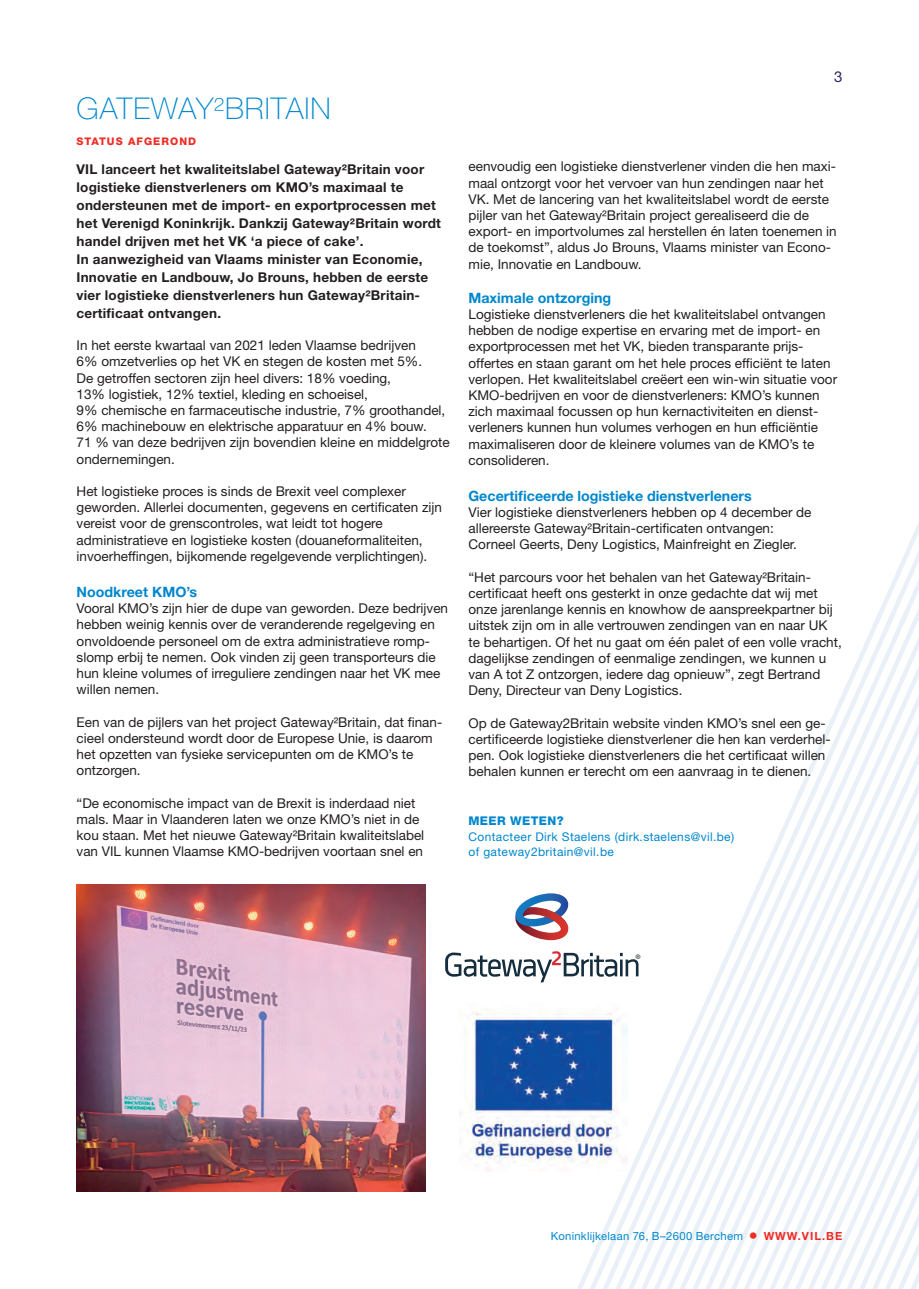
<style>
.page{position:relative;width:919px;height:1289px;background:#fff}
.page>*{position:absolute;margin:0;border:0;box-sizing:border-box;transform-origin:0 0}
.t1{font:100 30px "Helvetica Neue LT Std";letter-spacing:.03em;color:#0087cd}
.t2{font:15px "Helvetica Neue LT Std";color:#2d2961}
.t3{font:700 14.25px "Helvetica Neue LT Std";color:#0087cd}
.t4{font:13.95px "Myriad Pro";color:#363b3d}
.t5{font:13.5px/16.2px "Helvetica Neue LT Std";color:#231f20}
.t6{font:700 13.5px/18px "Helvetica Neue LT Std";letter-spacing:.015em;color:#231f20}
.t7{font:12px/15.8px "Helvetica Neue LT Std";letter-spacing:.03em;color:#0087cd}
.t8{font:800 12px "Helvetica Neue LT Std";letter-spacing:.03em;color:#0087cd}
.t9{font:11.25px "Helvetica Neue LT Std";letter-spacing:.025em;color:#0087cd}
.t10{font:800 10.5px "Helvetica Neue LT Std";letter-spacing:.1em;color:#ee2d25}
.s1{font-size:18px;color:#ee2d25}
.s2{font-weight:700;color:#ee2d25}
</style>
<div class="page">
<img style="left:77px;top:884px;width:348px;height:307px">
<svg style="left:445px;top:524px;width:473px;height:764px"></svg>
<img style="left:460px;top:1003px;width:167px;height:168px">
<h1 class="t1" style="left:77px;top:91px;width:256px">GATEWAY²BRITAIN</h1>
<p class="t10" style="left:77px;top:135px;width:121px">STATUS AFGEROND</p>
<p class="t6" style="left:77px;top:159px;width:366px">VIL lanceert het kwaliteitslabel Gateway²Britain voor logistieke dienstverleners om KMO’s maximaal te ondersteunen met de import- en exportprocessen met het Verenigd Koninkrijk. Dankzij Gateway²Britain wordt handel drijven met het VK ‘a piece of cake’.<br>In aanwezigheid van Vlaams minister van Economie, Innovatie en Landbouw, Jo Brouns, hebben de eerste vier logistieke dienstverleners hun Gateway²Britain&shy;certificaat ontvangen.</p>
<p class="t5" style="left:77px;top:337px;width:374px">In het eerste kwartaal van 2021 leden Vlaamse bedrijven<br>6% omzetverlies op het VK en stegen de kosten met 5%.<br>De getroffen sectoren zijn heel divers: 18% voeding,<br>13% logistiek, 12% textiel, kleding en schoeisel,<br>9% chemische en farmaceutische industrie, 7% groothandel, 6% machinebouw en elektrische apparatuur en 4% bouw.<br>71 % van deze bedrijven zijn bovendien kleine en middelgrote ondernemingen.</p>
<p class="t5" style="left:77px;top:483px;width:367px">Het logistieke proces is sinds de Brexit veel complexer geworden. Allerlei documenten, gegevens en certificaten zijn vereist voor de grenscontroles, wat leidt tot hogere administratieve en logistieke kosten (douaneformaliteiten, invoerheffingen, bijkomende regelgevende verplichtingen).</p>
<p class="t3" style="left:77px;top:583px;width:122px">Noodkreet KMO’s</p>
<p class="t5" style="left:77px;top:600px;width:373px">Vooral KMO’s zijn hier de dupe van geworden. Deze bedrijven hebben weinig kennis over de veranderende regelgeving en onvoldoende personeel om de extra administratieve romp&shy;slomp erbij te nemen. Ook vinden zij geen transporteurs die hun kleine volumes of irreguliere zendingen naar het VK mee willen nemen.</p>
<p class="t5" style="left:77px;top:713px;width:367px">Een van de pijlers van het project Gateway²Britain, dat finan&shy;cieel ondersteund wordt door de Europese Unie, is daarom het opzetten van fysieke servicepunten om de KMO’s te ontzorgen.</p>
<p class="t5" style="left:77px;top:794px;width:349px">“De economische impact van de Brexit is inderdaad niet mals. Maar in Vlaanderen laten we onze KMO’s niet in de kou staan. Met het nieuwe Gateway²Britain kwaliteitslabel van VIL kunnen Vlaamse KMO-bedrijven voortaan snel en</p>
<p class="t2" style="left:834px;top:68px;width:10px">3</p>
<p class="t5" style="left:468px;top:158px;width:370px">eenvoudig een logistieke dienstverlener vinden die hen maxi&shy;maal ontzorgt voor het vervoer van hun zendingen naar het VK. Met de lancering van het kwaliteitslabel wordt de eerste pijler van het Gateway²Britain project gerealiseerd die de export- en importvolumes zal herstellen én laten toenemen in de toekomst”, aldus Jo Brouns, Vlaams minister van Econo&shy;mie, Innovatie en Landbouw.</p>
<p class="t3" style="left:468px;top:289px;width:144px">Maximale ontzorging</p>
<p class="t5" style="left:468px;top:306px;width:370px">Logistieke dienstverleners die het kwaliteitslabel ontvangen hebben de nodige expertise en ervaring met de import- en exportprocessen met het VK, bieden transparante prijs&shy;offertes en staan garant om het hele proces efficiënt te laten verlopen. Het kwaliteitslabel creëert een win-win situatie voor KMO-bedrijven en voor de dienstverleners: KMO’s kunnen zich maximaal focussen op hun kernactiviteiten en dienst&shy;verleners kunnen hun volumes verhogen en hun efficiëntie maximaliseren door de kleinere volumes van de KMO’s te consolideren.</p>
<p class="t3" style="left:468px;top:487px;width:285px">Gecertificeerde logistieke dienstverleners</p>
<p class="t5" style="left:468px;top:504px;width:344px">Vier logistieke dienstverleners hebben op 4 december de allereerste Gateway²Britain-certificaten ontvangen:<br>Corneel Geerts, Deny Logistics, Mainfreight en Ziegler.</p>
<p class="t5" style="left:468px;top:568px;width:375px">“Het parcours voor het behalen van het Gateway²Britain&shy;certificaat heeft ons gesterkt in onze gedachte dat wij met onze jarenlange kennis en knowhow de aanspreekpartner bij uitstek zijn om in alle vertrouwen zendingen van en naar UK te behartigen. Of het nu gaat om één palet of een volle vracht, dagelijkse zendingen of eenmalige zendingen, we kunnen u van A tot Z ontzorgen, iedere dag opnieuw”, zegt Bertrand Deny, Directeur van Deny Logistics.</p>
<p class="t5" style="left:468px;top:714px;width:364px">Op de Gateway2Britain website vinden KMO’s snel een ge&shy;certificeerde logistieke dienstverlener die hen kan verderhel&shy;pen. Ook logistieke dienstverleners die het certificaat willen behalen kunnen er terecht om een aanvraag in te dienen.</p>
<p class="t8" style="left:468px;top:813px;width:97px">MEER WETEN?</p>
<p class="t7" style="left:468px;top:828px;width:267px">Contacteer Dirk Staelens (dirk.staelens@vil.be) of gateway2britain@vil.be</p>
<p class="t4" style="left:635px;top:950px;width:7px">®</p>
<p class="t9" style="left:551px;top:1229px;width:293px">Koninklijkelaan 76, B–2600 Berchem <span class="s1">•</span> <span class="s2">WWW.VIL.BE</span></p>
</div>
